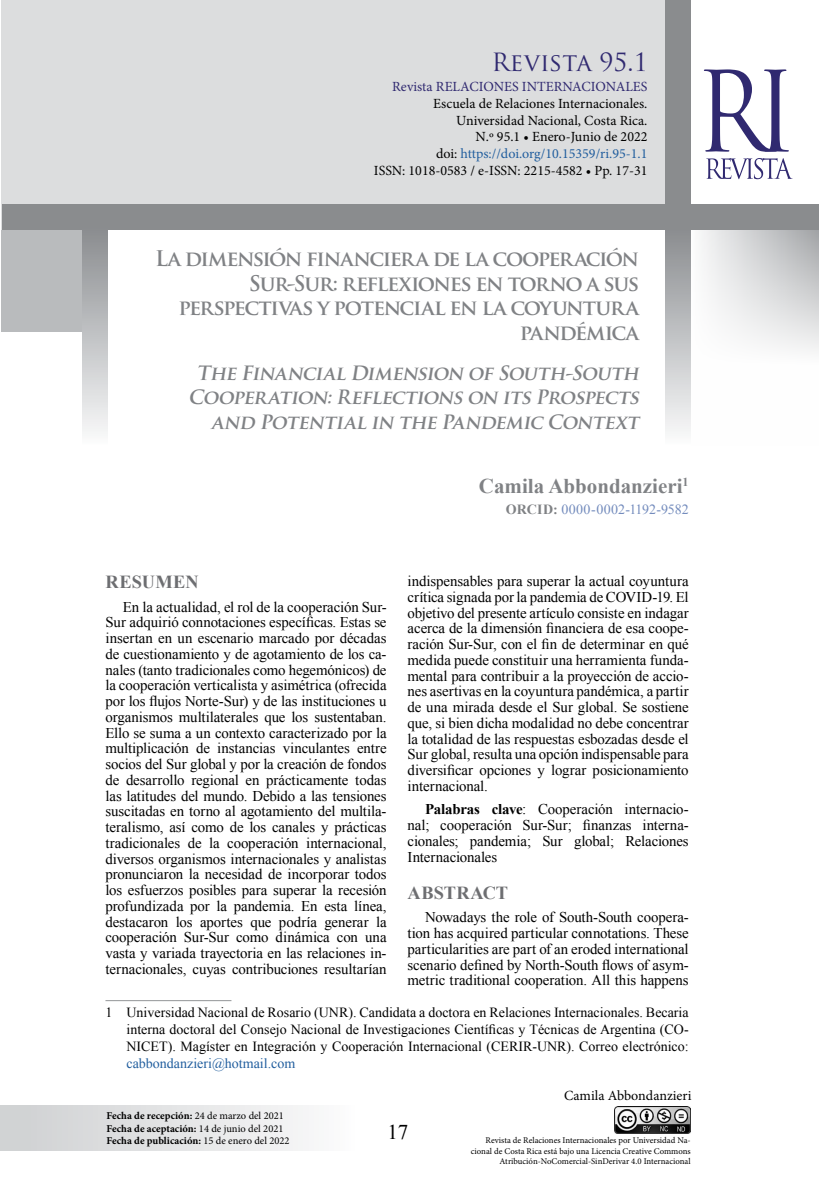
<style>
.page{position:relative;width:819px;height:1197px;background:#fff}
.page>*{position:absolute;margin:0;border:0;box-sizing:border-box;transform-origin:0 0}
.t1{font:24.5px "Trajan Pro";color:#302970}
.t2{font:700 21px/24.5px "Trajan Pro";letter-spacing:-.065em;color:#808285;text-align:right}
.t3{font:700 21px "Times New Roman";color:#808285}
.t4{font:21px "Times New Roman";color:#000}
.t5{font:italic 700 19.25px/24.5px "Trajan Pro";letter-spacing:.015em;color:#808285;text-align:right}
.t6{font:700 18.38px "Times New Roman";letter-spacing:.015em;color:#6d6e71}
.t7{font:14.88px/15.8px "Times New Roman";letter-spacing:-.005em;color:#000;text-align:justify}
.t8{font:14px/16.8px "Times New Roman";color:#000;text-align:justify}
.t9{font:14px/16.8px "Minion Pro";color:#000;text-align:right}
.t10{font:14px "Minion Pro";color:#302970}
.t11{font:14px "Times New Roman";color:#215e9e}
.t12{font:14px "Times New Roman";letter-spacing:.01em;color:#748cbd}
.t13{font:700 10.5px/12.6px "Minion Pro";color:#000}
.t14{font:8.75px/10.5px "Minion Pro";color:#000;text-align:right}
.s1{color:#215e9e}
.s2{font-weight:700;color:#808285}
.s3{font-weight:700}
.s4{font-weight:400}
</style>
<div class="page">
<svg style="left:700px;top:230px;width:119px;height:122px"></svg>
<div style="left:1px;top:217px;width:89px;height:115px;background:#b9bbbd"></div>
<div style="left:1px;top:0;width:666px;height:230px;background:#dcddde"></div>
<div style="left:665px;top:227px;width:25px;height:219px;background:linear-gradient(to bottom,#898b8e,#fbfcfc)"></div>
<div style="left:665px;top:0;width:25px;height:215px;background:#8a8c8e"></div>
<div style="left:2px;top:205px;width:817px;height:25px;background:#8a8c8e"></div>
<div style="left:83px;top:227px;width:25px;height:219px;background:linear-gradient(to bottom,#898b8e,#fbfcfc)"></div>
<div style="left:0;top:1105px;width:357px;height:46px;background:linear-gradient(to right,#ced0d1,#fcfcfc)"></div>
<svg style="left:704px;top:69px;width:85px;height:83px"></svg>
<svg style="left:706px;top:158px;width:87px;height:21px"></svg>
<img style="left:614px;top:1106px;width:77px;height:27px">
<hr style="left:105px;top:1000px;width:126px;height:1px;background:#939598">
<h1 class="t1" style="left:491px;top:46px;width:158px">Revista 95.1</h1>
<p class="t10" style="left:392px;top:77px;width:257px">Revista RELACIONES INTERNACIONALES</p>
<p class="t9" style="left:374px;top:95px;width:275px">Escuela de Relaciones Internacionales.<br>Universidad Nacional, Costa Rica.<br>N.º 95.1 • Enero-Junio de 2022<br>doi: <span class="s1">https://doi.org/10.15359/ri.95-1.1<br></span>ISSN: 1018-0583 / e-ISSN: 2215-4582 • Pp. 17-31</p>
<h2 class="t2" style="left:155px;top:247px;width:486px">La dimensión financiera de la cooperación<br>Sur-Sur: reflexiones en torno a sus perspectivas y potencial en la coyuntura pandémica</h2>
<p class="t5" style="left:188px;top:361px;width:456px">The Financial Dimension of South-South<br>Cooperation:Reflections on its Prospects and Potential in the Pandemic Context</p>
<h2 class="t3" style="left:479px;top:472px;width:211px">Camila Abbondanzieri<sup>1</sup></h2>
<p class="t12" style="left:506px;top:500px;width:184px"><span class="s2">ORCID:</span> 0000-0002-1192-9582</p>
<p class="t6" style="left:105px;top:569px;width:95px">RESUMEN</p>
<p class="t7" style="left:105px;top:598px;width:283px;text-indent:17px">En la actualidad, el rol de la cooperación Sur-Sur adquirió connotaciones específicas. Estas se insertan en un escenario marcado por décadas de cuestionamiento y de agotamiento de los ca&shy;nales (tanto tradicionales como hegemónicos) de la cooperación verticalista y asimétrica (ofrecida por los flujos Norte-Sur) y de las instituciones u organismos multilaterales que los sustentaban.<br>Ello se suma a un contexto caracterizado por la multiplicación de instancias vinculantes entre socios del Sur global y por la creación de fondos de desarrollo regional en prácticamente todas las latitudes del mundo. Debido a las tensiones suscitadas en torno al agotamiento del multila&shy;teralismo, así como de los canales y prácticas tradicionales de la cooperación internacional, diversos organismos internacionales y analistas pronunciaron la necesidad de incorporar todos los esfuerzos posibles para superar la recesión profundizada por la pandemia. En esta línea, destacaron los aportes que podría generar la cooperación Sur-Sur como dinámica con una vasta y variada trayectoria en las relaciones in&shy;ternacionales, cuyas contribuciones resultarían</p>
<p class="t7" style="left:408px;top:573px;width:283px">indispensables para superar la actual coyuntura crítica signada por la pandemia de COVID-19. El objetivo del presente artículo consiste en indagar acerca de la dimensión financiera de esa coope&shy;ración Sur-Sur, con el fin de determinar en qué medida puede constituir una herramienta funda&shy;mental para contribuir a la proyección de accio&shy;nes asertivas en la coyuntura pandémica, a partir de una mirada desde el Sur global. Se sostiene que, si bien dicha modalidad no debe concentrar la totalidad de las respuestas esbozadas desde el Sur global, resulta una opción indispensable para diversificar opciones y lograr posicionamiento internacional.</p>
<p class="t7" style="left:408px;top:801px;width:283px;text-indent:17px"><span class="s3">Palabras clave</span>: Cooperación internacio&shy;nal; cooperación Sur-Sur; finanzas interna&shy;cionales; pandemia; Sur global; Relaciones Internacionales</p>
<p class="t6" style="left:408px;top:880px;width:102px">ABSTRACT</p>
<p class="t7" style="left:408px;top:909px;width:283px;text-indent:17px">Nowadays the role of South-South coopera&shy;tion has acquired particular connotations. These particularities are part of an eroded international scenario defined by North-South flows of asym&shy;metric traditional cooperation. All this happens</p>
<p class="t8" style="left:126px;top:1004px;width:564px;text-indent:-21px">1 Universidad Nacional de Rosario (UNR). Candidata a doctora en Relaciones Internacionales. Becaria interna doctoral del Consejo Nacional de Investigaciones Científicas y Técnicas de Argentina (CO-NICET). Magíster en Integración y Cooperación Internacional (CERIR-UNR). Correo electrónico:</p>
<p class="t11" style="left:126px;top:1054px;width:170px">cabbondanzieri@hotmail.com</p>
<p class="t13" style="left:106px;top:1109px;width:185px">Fecha de recepción: <span class="s4">24 de marzo del 2021<br></span>Fecha de aceptación: <span class="s4">14 de junio del 2021<br></span>Fecha de publicación: <span class="s4">15 de enero del 2022</span></p>
<h2 class="t4" style="left:387px;top:1118px;width:22px">17</h2>
<p class="t9" style="left:564px;top:1087px;width:129px">Camila Abbondanzieri</p>
<p class="t14" style="left:471px;top:1135px;width:221px">Revista de Relaciones Internacionales por Universidad Na&shy;cional de Costa Rica está bajo una Licencia Creative Commons<br>Atribución-NoComercial-SinDerivar 4.0 Internacional</p>
</div>
